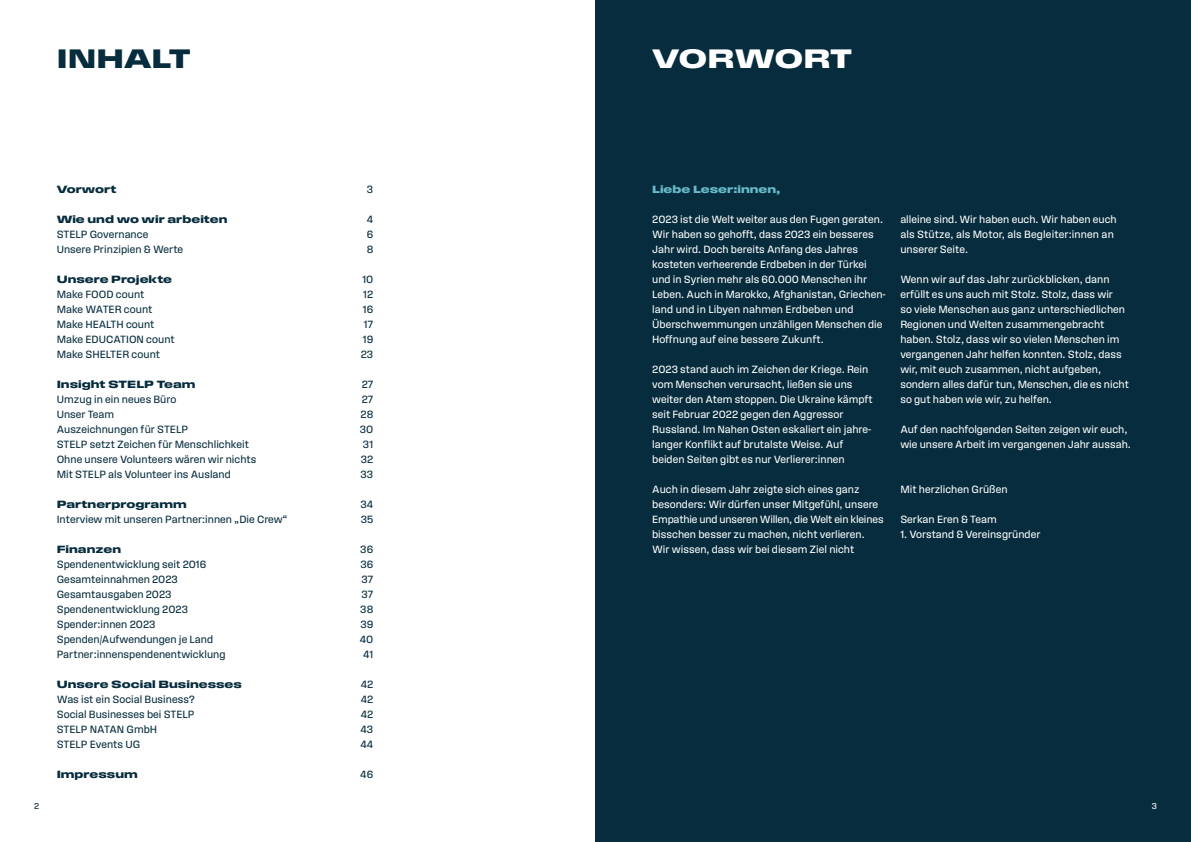
<style>
.page{position:relative;width:1191px;height:842px;background:#fff}
.page>*{position:absolute;margin:0;border:0;box-sizing:border-box;transform-origin:0 0}
.t1{font:28px "Field Gothic No.84 Demi X Wide";letter-spacing:-.005em;color:#fff}
.t2{font:28px "Field Gothic No.84 Demi X Wide";color:#062c3d}
.t3{font:11px/15px "Field Gothic No.62";color:#fff}
.t4{font:11px "Field Gothic No.62";color:#062c3d}
.t5{font:11px "Field Gothic No.84 Demi X Wide";color:#062c3d}
.t6{font:11px "Field Gothic No.84 Demi X Wide";color:#68bbcb}
.t7{font:9px "Field Gothic No.62";color:#062c3d}
.t8{font:9px "Field Gothic No.62";color:#fff}
</style>
<div class="page">
<div style="left:595px;top:0;width:596px;height:842px;background:#062c3d"></div>
<h1 class="t2" style="left:57px;top:43px;width:136px">INHALT</h1>
<h1 class="t1" style="left:652px;top:43px;width:201px">VORWORT</h1>
<p class="t5" style="left:57px;top:183px;width:61px">Vorwort</p>
<p class="t4" style="left:367px;top:184px;width:8px">3</p>
<p class="t5" style="left:57px;top:213px;width:172px">Wie und wo wir arbeiten</p>
<p class="t4" style="left:367px;top:214px;width:8px">4</p>
<p class="t4" style="left:57px;top:229px;width:93px">STELP Governance</p>
<p class="t4" style="left:367px;top:229px;width:8px">6</p>
<p class="t4" style="left:57px;top:244px;width:128px">Unsere Prinzipien &amp; Werte</p>
<p class="t4" style="left:367px;top:244px;width:8px">8</p>
<p class="t5" style="left:57px;top:273px;width:117px">Unsere Projekte</p>
<p class="t4" style="left:362px;top:274px;width:12px">10</p>
<p class="t4" style="left:57px;top:289px;width:89px">Make FOOD count</p>
<p class="t4" style="left:363px;top:289px;width:12px">12</p>
<p class="t4" style="left:57px;top:304px;width:97px">Make WATER count</p>
<p class="t4" style="left:363px;top:304px;width:12px">16</p>
<p class="t4" style="left:57px;top:319px;width:99px">Make HEALTH count</p>
<p class="t4" style="left:364px;top:319px;width:11px">17</p>
<p class="t4" style="left:57px;top:334px;width:120px">Make EDUCATION count</p>
<p class="t4" style="left:363px;top:334px;width:12px">19</p>
<p class="t4" style="left:57px;top:349px;width:105px">Make SHELTER count</p>
<p class="t4" style="left:361px;top:349px;width:14px">23</p>
<p class="t5" style="left:57px;top:378px;width:140px">Insight STELP Team</p>
<p class="t4" style="left:362px;top:379px;width:13px">27</p>
<p class="t4" style="left:57px;top:394px;width:121px">Umzug in ein neues Büro</p>
<p class="t4" style="left:362px;top:394px;width:13px">27</p>
<p class="t4" style="left:57px;top:409px;width:59px">Unser Team</p>
<p class="t4" style="left:360px;top:409px;width:14px">28</p>
<p class="t4" style="left:57px;top:424px;width:133px">Auszeichnungen für STELP</p>
<p class="t4" style="left:360px;top:424px;width:15px">30</p>
<p class="t4" style="left:57px;top:439px;width:194px">STELP setzt Zeichen für Menschlichkeit</p>
<p class="t4" style="left:363px;top:439px;width:12px">31</p>
<p class="t4" style="left:57px;top:454px;width:201px">Ohne unsere Volunteers wären wir nichts</p>
<p class="t4" style="left:361px;top:454px;width:14px">32</p>
<p class="t4" style="left:57px;top:469px;width:176px">Mit STELP als Volunteer ins Ausland</p>
<p class="t4" style="left:360px;top:469px;width:14px">33</p>
<p class="t5" style="left:57px;top:498px;width:131px">Partnerprogramm</p>
<p class="t4" style="left:360px;top:499px;width:14px">34</p>
<p class="t4" style="left:57px;top:514px;width:232px">Interview mit unseren Partner:innen „Die Crew“</p>
<p class="t4" style="left:361px;top:514px;width:14px">35</p>
<p class="t5" style="left:57px;top:543px;width:66px">Finanzen</p>
<p class="t4" style="left:360px;top:544px;width:15px">36</p>
<p class="t4" style="left:57px;top:559px;width:151px">Spendenentwicklung seit 2016</p>
<p class="t4" style="left:360px;top:559px;width:15px">36</p>
<p class="t4" style="left:57px;top:574px;width:123px">Gesamteinnahmen 2023</p>
<p class="t4" style="left:361px;top:574px;width:13px">37</p>
<p class="t4" style="left:57px;top:589px;width:116px">Gesamtausgaben 2023</p>
<p class="t4" style="left:361px;top:589px;width:13px">37</p>
<p class="t4" style="left:57px;top:604px;width:133px">Spendenentwicklung 2023</p>
<p class="t4" style="left:360px;top:604px;width:15px">38</p>
<p class="t4" style="left:57px;top:619px;width:100px">Spender:innen 2023</p>
<p class="t4" style="left:360px;top:619px;width:15px">39</p>
<p class="t4" style="left:57px;top:634px;width:158px">Spenden/Aufwendungen je Land</p>
<p class="t4" style="left:360px;top:634px;width:15px">40</p>
<p class="t4" style="left:57px;top:649px;width:170px">Partner:innenspendenentwicklung</p>
<p class="t4" style="left:363px;top:649px;width:12px">41</p>
<p class="t5" style="left:57px;top:678px;width:187px">Unsere Social Businesses</p>
<p class="t4" style="left:361px;top:679px;width:14px">42</p>
<p class="t4" style="left:57px;top:694px;width:140px">Was ist ein Social Business?</p>
<p class="t4" style="left:361px;top:694px;width:14px">42</p>
<p class="t4" style="left:57px;top:709px;width:139px">Social Businesses bei STELP</p>
<p class="t4" style="left:361px;top:709px;width:14px">42</p>
<p class="t4" style="left:57px;top:724px;width:102px">STELP NATAN GmbH</p>
<p class="t4" style="left:360px;top:724px;width:14px">43</p>
<p class="t4" style="left:57px;top:739px;width:85px">STELP Events UG</p>
<p class="t4" style="left:360px;top:739px;width:14px">44</p>
<p class="t5" style="left:57px;top:768px;width:83px">Impressum</p>
<p class="t4" style="left:360px;top:769px;width:15px">46</p>
<p class="t6" style="left:652px;top:183px;width:130px">Liebe Leser:innen,</p>
<p class="t3" style="left:652px;top:212px;width:235px">2023 ist die Welt weiter aus den Fugen geraten.<br>Wir haben so gehofft, dass 2023 ein besseres Jahr wird. Doch bereits Anfang des Jahres kosteten verheerende Erdbeben in der Türkei und in Syrien mehr als 60.000 Menschen ihr Leben. Auch in Marokko, Afghanistan, Griechen&shy;land und in Libyen nahmen Erdbeben und Überschwemmungen unzähligen Menschen die Hoffnung auf eine bessere Zukunft.</p>
<p class="t3" style="left:652px;top:362px;width:222px">2023 stand auch im Zeichen der Kriege. Rein vom Menschen verursacht, ließen sie uns weiter den Atem stoppen. Die Ukraine kämpft seit Februar 2022 gegen den Aggressor Russland. Im Nahen Osten eskaliert ein jahre&shy;langer Konflikt auf brutalste Weise. Auf beiden Seiten gibt es nur Verlierer:innen</p>
<p class="t3" style="left:652px;top:482px;width:233px">Auch in diesem Jahr zeigte sich eines ganz besonders: Wir dürfen unser Mitgefühl, unsere Empathie und unseren Willen, die Welt ein kleines bisschen besser zu machen, nicht verlieren.<br>Wir wissen, dass wir bei diesem Ziel nicht</p>
<p class="t3" style="left:900px;top:212px;width:218px">alleine sind. Wir haben euch. Wir haben euch als Stütze, als Motor, als Begleiter:innen an unserer Seite.</p>
<p class="t3" style="left:900px;top:272px;width:230px">Wenn wir auf das Jahr zurückblicken, dann erfüllt es uns auch mit Stolz. Stolz, dass wir<br>so viele Menschen aus ganz unterschiedlichen Regionen und Welten zusammengebracht haben. Stolz, dass wir so vielen Menschen im vergangenen Jahr helfen konnten. Stolz, dass wir, mit euch zusammen, nicht aufgeben, sondern alles dafür tun, Menschen, die es nicht so gut haben wie wir, zu helfen.</p>
<p class="t3" style="left:900px;top:422px;width:232px">Auf den nachfolgenden Seiten zeigen wir euch, wie unsere Arbeit im vergangenen Jahr aussah.</p>
<p class="t3" style="left:900px;top:482px;width:109px">Mit herzlichen Grüßen</p>
<p class="t3" style="left:900px;top:512px;width:98px">Serkan Eren &amp; Team</p>
<p class="t3" style="left:900px;top:527px;width:142px">1. Vorstand &amp; Vereinsgründer</p>
<p class="t7" style="left:34px;top:801px;width:7px">2</p>
<p class="t8" style="left:1151px;top:801px;width:7px">3</p>
</div>
